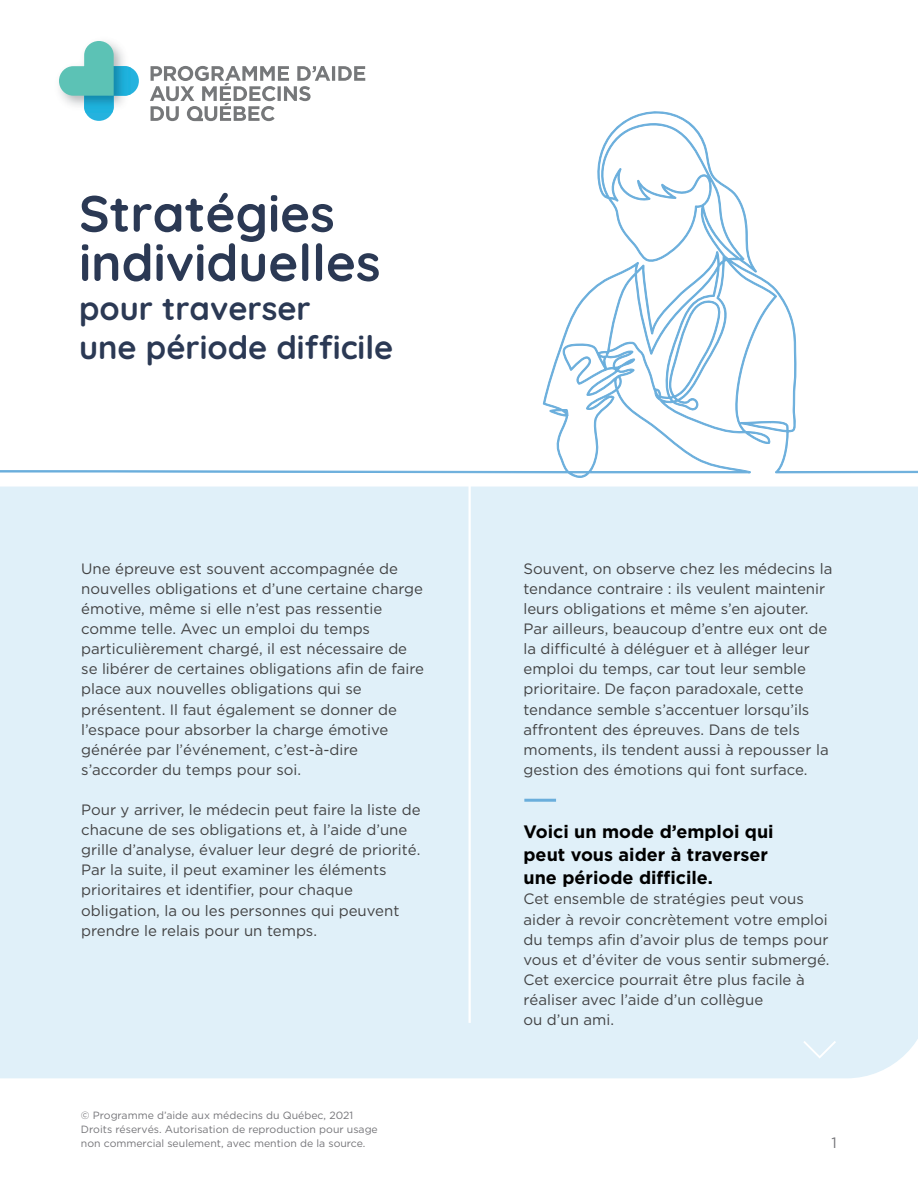
<style>
.page{position:relative;width:918px;height:1188px;background:#fff}
.page>*{position:absolute;margin:0;border:0;box-sizing:border-box;transform-origin:0 0}
.t1{font:700 51px/49.2px "Quicksand";color:#2b3954}
.t2{font:700 32.55px/39px "Quicksand";color:#2b3954}
.t3{font:700 18px/23.1px "Gotham";color:#000}
.t4{font:15px/20.1px "Gotham";color:#424243}
.t5{font:15px "Gotham";color:#757579}
.t6{font:10.5px/14.1px "Gotham";color:#757579}
</style>
<div class="page">
<div style="left:0;top:487px;width:918px;height:591px;background:#e0f0f9"></div>
<hr style="left:469px;top:482px;width:2px;height:541px;background:#fff">
<hr style="left:524px;top:799px;width:32px;height:3px;background:#6aaedc">
<svg style="left:0;top:111px;width:918px;height:367px"></svg>
<svg style="left:801px;top:1039px;width:37px;height:21px"></svg>
<svg style="left:150px;top:66px;width:215px;height:55px"></svg>
<svg style="left:59px;top:41px;width:80px;height:80px"></svg>
<h1 class="t1" style="left:79px;top:184px;width:303px">Stratégies individuelles</h1>
<h2 class="t2" style="left:79px;top:286px;width:316px">pour traverser<br>une période difficile</h2>
<p class="t4" style="left:81px;top:558px;width:344px">Une épreuve est souvent accompagnée de nouvelles obligations et d’une certaine charge émotive, même si elle n’est pas ressentie comme telle. Avec un emploi du temps particulièrement chargé, il est nécessaire de se libérer de certaines obligations afin de faire place aux nouvelles obligations qui se présentent. Il faut également se donner de l’espace pour absorber la charge émotive générée par l’événement, c’est-à-dire s’accorder du temps pour soi.</p>
<p class="t4" style="left:81px;top:799px;width:341px">Pour y arriver, le médecin peut faire la liste de chacune de ses obligations et, à l’aide d’une grille d’analyse, évaluer leur degré de priorité.<br>Par la suite, il peut examiner les éléments prioritaires et identifier, pour chaque obligation, la ou les personnes qui peuvent prendre le relais pour un temps.</p>
<p class="t6" style="left:81px;top:1108px;width:298px">© Programme d’aide aux médecins du Québec, 2021<br>Droits réservés. Autorisation de reproduction pour usage non commercial seulement, avec mention de la source.</p>
<p class="t4" style="left:523px;top:558px;width:310px">Souvent, on observe chez les médecins la tendance contraire : ils veulent maintenir leurs obligations et même s’en ajouter.<br>Par ailleurs, beaucoup d’entre eux ont de la difficulté à déléguer et à alléger leur emploi du temps, car tout leur semble prioritaire. De façon paradoxale, cette tendance semble s’accentuer lorsqu’ils affrontent des épreuves. Dans de tels moments, ils tendent aussi à repousser la gestion des émotions qui font surface.</p>
<p class="t3" style="left:523px;top:820px;width:252px">Voici un mode d’emploi qui peut vous aider à traverser une période difficile.</p>
<p class="t4" style="left:523px;top:889px;width:308px">Cet ensemble de stratégies peut vous aider à revoir concrètement votre emploi du temps afin d’avoir plus de temps pour vous et d’éviter de vous sentir submergé.<br>Cet exercice pourrait être plus facile à réaliser avec l’aide d’un collègue<br>ou d’un ami.</p>
<p class="t5" style="left:832px;top:1134px;width:7px">1</p>
</div>
